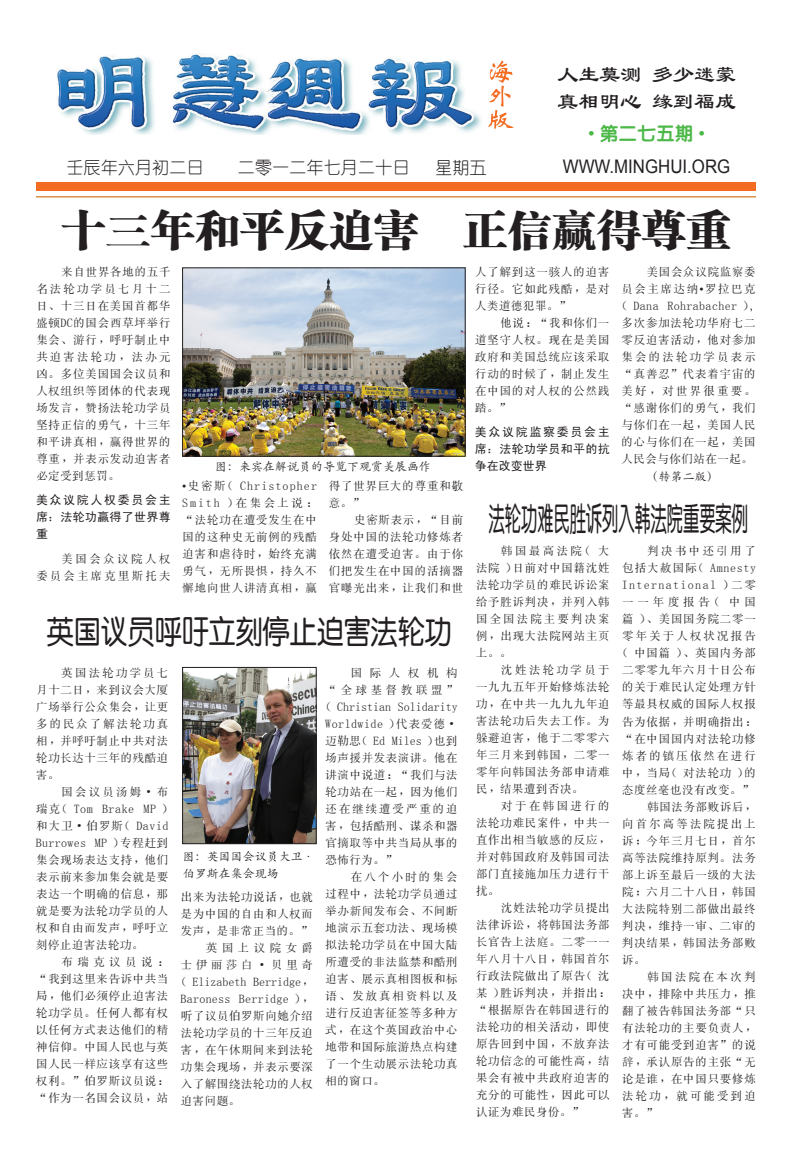
<style>
.page{position:relative;width:792px;height:1152px;background:#fff}
.page>*{position:absolute;margin:0;border:0;box-sizing:border-box;transform-origin:0 0}
.t1{font:42.3px "FZCSJW GB1 0";color:#231f20;scale:1.06 1}
.t2{font:32.4px "FZY3 JW GB1 0";color:#231f20;scale:.5 1}
.t3{font:32.4px "FZY3 JW GB1 0";color:#231f20;scale:.83 1}
.t4{font:23.4px/26.5px "Li Su";color:#231f20;scale:.9 1}
.t5{font:18.7px "Arial";color:#231f20;scale:.9 1}
.t6{font:18.7px "FZY4 JW GB1 0";color:#4cb848}
.t7{font:17.2px "You Yuan";color:#231f20}
.t8{font:12px/17px "MS Song";letter-spacing:.02em;color:#231f20;text-align:justify}
.t9{font:12px/17px "Sim Hei";letter-spacing:.025em;color:#231f20;text-align:justify}
.t10{font:12px/17px "ST Kaiti";color:#231f20}
.t11{font:12px "MS Song";color:#231f20}
.t12{font:12px "MS Song";letter-spacing:.13em;color:#231f20}
.t13{font:12px/17px "MS Song";letter-spacing:.135em;color:#231f20;text-align:right}
.t14{font:12px "MS Song";letter-spacing:.155em;color:#231f20}
.t15{font:12px "MS Song";letter-spacing:.11em;color:#231f20}
.t16{font:12px "MS Song";letter-spacing:.05em;color:#231f20}
.t17{font:12px "MS Song";letter-spacing:.255em;color:#231f20}
.t18{font:12px "MS Song";letter-spacing:.27em;color:#231f20}
.t19{font:12px "MS Song";letter-spacing:.325em;color:#231f20}
.s1{font-family:"Arial"}
.s2{font-family:"Times New Roman"}
</style>
<div class="page">
<hr style="left:36px;top:196px;width:720px;height:1px;background:#d06f18">
<div style="left:36px;top:182px;width:720px;height:9px;background:#f36c21"></div>
<svg style="left:488px;top:61px;width:25px;height:68px"></svg>
<img style="left:57px;top:54px;width:424px;height:80px">
<img style="left:184px;top:270px;width:279px;height:184px">
<div style="left:182px;top:268px;width:283px;height:188px;border:1px solid #231f20"></div>
<img style="left:184px;top:669px;width:130px;height:173px">
<div style="left:182px;top:667px;width:134px;height:177px;border:1px solid #231f20"></div>
<h3 class="t4" style="left:557px;top:61px;width:200px">人生莫测 多少迷蒙真相明心 缘到福成</h3>
<h3 class="t7" style="left:66px;top:158px;width:139px">壬辰年六月初二日</h3>
<h3 class="t7" style="left:238px;top:158px;width:173px">二零一二年七月二十日</h3>
<h3 class="t7" style="left:435px;top:158px;width:53px">星期五</h3>
<h3 class="t6" style="left:588px;top:122px;width:118px"><span class="s1">•</span> 第二七五期 <span class="s1">•</span></h3>
<h3 class="t5" style="left:563px;top:154px;width:188px">WWW.MINGHUI.ORG</h3>
<h1 class="t1" style="left:61px;top:206px;width:633px">十三年和平反迫害　正信赢得尊重</h1>
<p class="t8" style="left:36px;top:263px;width:136px;text-indent:25px">来自世界各地的五千名法轮功学员七月十二日、十三日在美国首都华盛顿DC的国会西草坪举行集会、游行，呼吁制止中共迫害法轮功，法办元凶。多位美国国会议员和人权组织等团体的代表现场发言，赞扬法轮功学员坚持正信的勇气，十三年和平讲真相，赢得世界的尊重，并表示发动迫害者必定受到惩罚。</p>
<p class="t9" style="left:36px;top:492px;width:136px">美众议院人权委员会主席：法轮功赢得了世界尊重</p>
<p class="t13" style="left:36px;top:550px;width:136px">美国会众议院人权<br>委员会主席克里斯托夫</p>
<p class="t10" style="left:215px;top:458px;width:217px">图：来宾在解说员的导览下观赏美展画作</p>
<p class="t8" style="left:182px;top:477px;width:136px"><span class="s2">•</span>史密斯（Christopher Smith）在集会上说：“法轮功在遭受发生在中国的这种史无前例的残酷迫害和虐待时，始终充满勇气，无所畏惧，持久不懈地向世人讲清真相，赢</p>
<p class="t8" style="left:329px;top:477px;width:136px">得了世界巨大的尊重和敬意。”</p>
<p class="t8" style="left:329px;top:511px;width:136px;text-indent:25px">史密斯表示，“目前身处中国的法轮功修炼者依然在遭受迫害。由于你们把发生在中国的活摘器官曝光出来，让我们和世</p>
<h2 class="t3" style="left:47px;top:614px;width:489px">英国议员呼吁立刻停止迫害法轮功</h2>
<p class="t8" style="left:36px;top:664px;width:134px;text-indent:25px">英国法轮功学员七月十二日，来到议会大厦广场举行公众集会，让更多的民众了解法轮功真相，并呼吁制止中共对法轮功长达十三年的残酷迫害。</p>
<p class="t8" style="left:36px;top:783px;width:134px;text-indent:25px">国会议员汤姆·布瑞克（Tom Brake MP）和大卫·伯罗斯（David Burrowes MP）专程赶到集会现场表达支持，他们表示前来参加集会就是要表达一个明确的信息，那就是要为法轮功学员的人权和自由而发声，呼吁立刻停止迫害法轮功。</p>
<p class="t8" style="left:36px;top:953px;width:134px;text-indent:25px">布瑞克议员说：“我到这里来告诉中共当局，他们必须停止迫害法轮功学员。任何人都有权以任何方式表达他们的精神信仰。中国人民也与英国人民一样应该享有这些权利。”伯罗斯议员说：“作为一名国会议员，站</p>
<p class="t10" style="left:183px;top:847px;width:133px">图：英国国会议员大卫·伯罗斯在集会现场</p>
<p class="t8" style="left:181px;top:888px;width:134px">出来为法轮功说话，也就</p>
<p class="t8" style="left:181px;top:905px;width:134px">是为中国的自由和人权而</p>
<p class="t11" style="left:181px;top:925px;width:133px">发声，是非常正当的。”</p>
<p class="t19" style="left:206px;top:942px;width:109px">英国上议院女爵</p>
<p class="t17" style="left:181px;top:959px;width:134px">士伊丽莎白·贝里奇</p>
<p class="t11" style="left:181px;top:976px;width:134px">（Elizabeth Berridge，</p>
<p class="t8" style="left:181px;top:990px;width:134px">Baroness Berridge），</p>
<p class="t8" style="left:181px;top:1007px;width:134px">听了议员伯罗斯向她介绍</p>
<p class="t8" style="left:181px;top:1024px;width:134px">法轮功学员的十三年反迫</p>
<p class="t8" style="left:181px;top:1041px;width:134px">害，在午休期间来到法轮</p>
<p class="t8" style="left:181px;top:1058px;width:134px">功集会现场，并表示要深</p>
<p class="t8" style="left:181px;top:1075px;width:134px">入了解围绕法轮功的人权</p>
<p class="t8" style="left:181px;top:1092px;width:61px">迫害问题。</p>
<p class="t8" style="left:325px;top:664px;width:134px;text-indent:25px">国际人权机构“全球基督教联盟”（Christian Solidarity Worldwide）代表爱德·迈勒思（Ed Miles）也到场声援并发表演讲。他在讲演中说道：“我们与法轮功站在一起，因为他们还在继续遭受严重的迫害，包括酷刑、谋杀和器官摘取等中共当局从事的恐怖行为。”</p>
<p class="t8" style="left:325px;top:868px;width:134px;text-indent:25px">在八个小时的集会过程中，法轮功学员通过举办新闻发布会、不间断地演示五套功法、现场模拟法轮功学员在中国大陆所遭受的非法监禁和酷刑迫害、展示真相图板和标语、发放真相资料以及进行反迫害征签等多种方式，在这个英国政治中心地带和国际旅游热点构建了一个生动展示法轮功真相的窗口。</p>
<p class="t8" style="left:475px;top:263px;width:136px">人了解到这一骇人的迫害行径。它如此残酷，是对人类道德犯罪。”</p>
<p class="t8" style="left:475px;top:314px;width:136px;text-indent:25px">他说：“我和你们一道坚守人权。现在是美国政府和美国总统应该采取行动的时候了，制止发生在中国的对人权的公然践踏。”</p>
<p class="t9" style="left:475px;top:424px;width:136px">美众议院监察委员会主席：法轮功学员和平的抗争在改变世界</p>
<p class="t8" style="left:621px;top:263px;width:136px;text-indent:25px">美国会众议院监察委员会主席达纳<span class="s2">•</span>罗拉巴克（Dana Rohrabacher）,多次参加法轮功华府七二零反迫害活动，他对参加集会的法轮功学员表示“真善忍”代表着宇宙的美好，对世界很重要。“感谢你们的勇气，我们与你们在一起，美国人民的心与你们在一起，美国人民会与你们站在一起。</p>
<p class="t10" style="left:646px;top:467px;width:73px">（转第二版）</p>
<h2 class="t2" style="left:489px;top:501px;width:520px">法轮功难民胜诉列入韩法院重要案例</h2>
<p class="t8" style="left:476px;top:542px;width:136px;text-indent:25px">韩国最高法院（大法院）日前对中国籍沈姓法轮功学员的难民诉讼案给予胜诉判决，并列入韩国全国法院主要判决案例，出现大法院网站主页上。。</p>
<p class="t8" style="left:476px;top:662px;width:136px;text-indent:25px">沈姓法轮功学员于一九九五年开始修炼法轮功，在中共一九九九年迫害法轮功后失去工作。为躲避迫害，他于二零零六年三月来到韩国，二零一零年向韩国法务部申请难民，结果遭到否决。</p>
<p class="t8" style="left:476px;top:798px;width:136px;text-indent:25px">对于在韩国进行的法轮功难民案件，中共一直作出相当敏感的反应，并对韩国政府及韩国司法部门直接施加压力进行干扰。</p>
<p class="t8" style="left:476px;top:900px;width:136px;text-indent:25px">沈姓法轮功学员提出法律诉讼，将韩国法务部长官告上法庭。二零一一年八月十八日，韩国首尔行政法院做出了原告（沈某）胜诉判决，并指出：“根据原告在韩国进行的法轮功的相关活动，即使原告回到中国，不放弃法轮功信念的可能性高，结果会有被中共政府迫害的充分的可能性，因此可以认证为难民身份。”</p>
<p class="t14" style="left:647px;top:545px;width:110px">判决书中还引用了</p>
<p class="t16" style="left:622px;top:562px;width:136px">包括大赦国际（Amnesty</p>
<p class="t15" style="left:622px;top:579px;width:136px">International）二零</p>
<p class="t18" style="left:622px;top:596px;width:136px">一一年度报告（中国</p>
<p class="t8" style="left:622px;top:611px;width:136px">篇）、美国国务院二零一</p>
<p class="t12" style="left:622px;top:630px;width:136px">零年关于人权状况报告</p>
<p class="t8" style="left:622px;top:645px;width:136px">（中国篇）、英国内务部</p>
<p class="t8" style="left:622px;top:662px;width:136px">二零零九年六月十日公布</p>
<p class="t8" style="left:622px;top:679px;width:136px">的关于难民认定处理方针</p>
<p class="t8" style="left:622px;top:696px;width:136px">等最具权威的国际人权报</p>
<p class="t8" style="left:622px;top:713px;width:136px">告为依据，并明确指出：</p>
<p class="t8" style="left:622px;top:730px;width:136px">“在中国国内对法轮功修</p>
<p class="t12" style="left:622px;top:749px;width:136px">炼者的镇压依然在进行</p>
<p class="t8" style="left:622px;top:764px;width:136px">中，当局（对法轮功）的</p>
<p class="t11" style="left:622px;top:783px;width:133px">态度丝毫也没有改变。”</p>
<p class="t8" style="left:647px;top:798px;width:110px">韩国法务部败诉后，</p>
<p class="t12" style="left:622px;top:817px;width:136px">向首尔高等法院提出上</p>
<p class="t8" style="left:622px;top:832px;width:136px">诉；今年三月七日，首尔</p>
<p class="t8" style="left:622px;top:849px;width:136px">高等法院维持原判。法务</p>
<p class="t8" style="left:622px;top:866px;width:136px">部上诉至最后一级的大法</p>
<p class="t8" style="left:622px;top:883px;width:136px">院；六月二十八日，韩国</p>
<p class="t8" style="left:622px;top:900px;width:136px">大法院特别二部做出最终</p>
<p class="t8" style="left:622px;top:917px;width:136px">判决，维持一审、二审的</p>
<p class="t8" style="left:622px;top:934px;width:136px">判决结果，韩国法务部败</p>
<p class="t8" style="left:622px;top:951px;width:25px">诉。</p>
<p class="t14" style="left:647px;top:970px;width:110px">韩国法院在本次判</p>
<p class="t8" style="left:622px;top:985px;width:136px">决中，排除中共压力，推</p>
<p class="t8" style="left:622px;top:1002px;width:136px">翻了被告韩国法务部“只</p>
<p class="t8" style="left:622px;top:1019px;width:136px">有法轮功的主要负责人，</p>
<p class="t8" style="left:622px;top:1036px;width:136px">才有可能受到迫害”的说</p>
<p class="t8" style="left:622px;top:1053px;width:136px">辞，承认原告的主张“无</p>
<p class="t8" style="left:622px;top:1070px;width:136px">论是谁，在中国只要修炼</p>
<p class="t12" style="left:622px;top:1089px;width:136px">法轮功，就可能受到迫</p>
<p class="t8" style="left:622px;top:1104px;width:37px">害。”</p>
</div>
